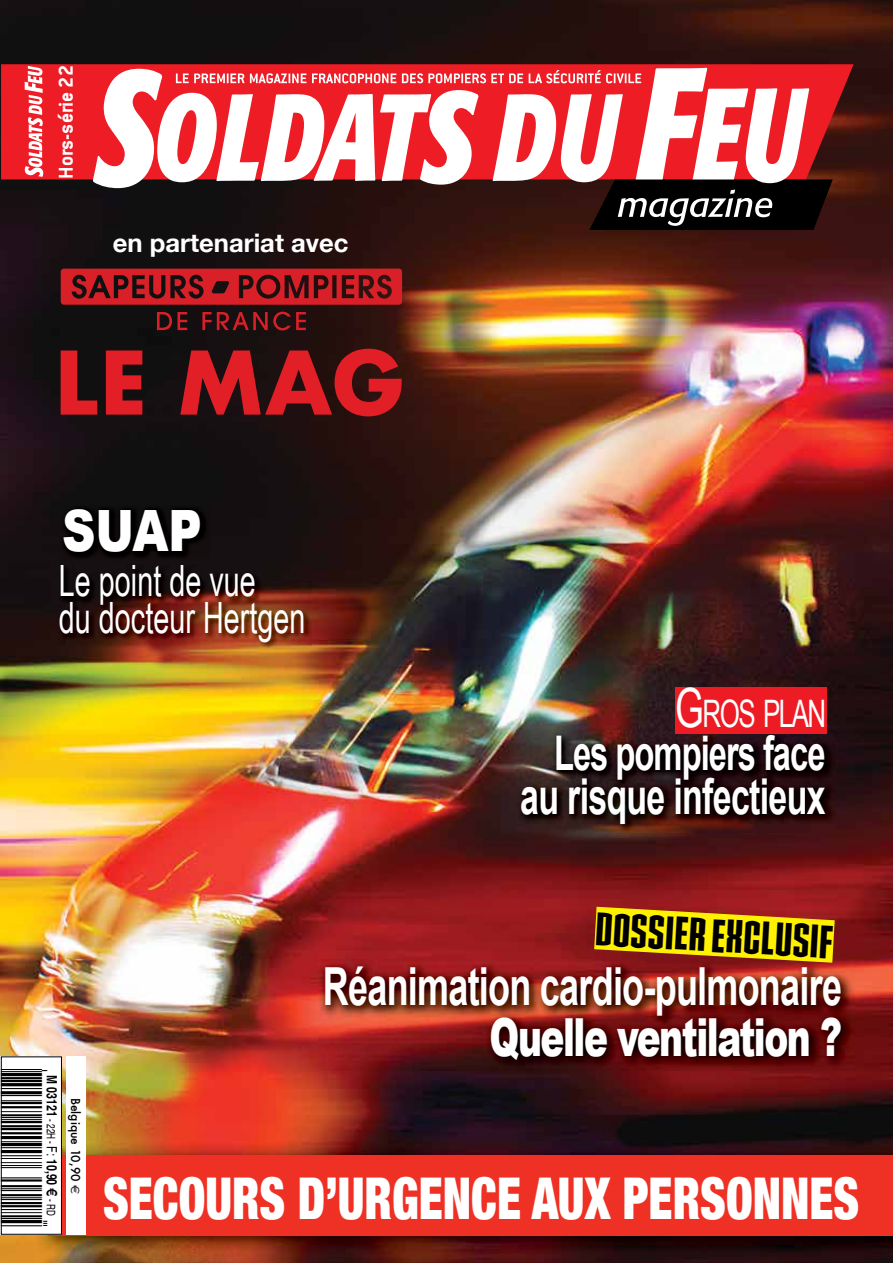
<style>
.page{position:relative;width:893px;height:1263px;background:#fff}
.page>*{position:absolute;margin:0;border:0;box-sizing:border-box;transform-origin:0 0}
.t1{font:900 condensed 57.6px "Helvetica Neue";color:#fff;scale:.83 1}
.t2{font:900 57px "Arial";color:#fff;scale:.81 1}
.t3{font:700 52.5px "Arial";letter-spacing:-.02em;color:#fff;scale:.68 1}
.t4{font:900 52.5px "Arial";letter-spacing:-.04em;color:#fff;scale:.68 1}
.t5{font:700 49.5px "Arial";letter-spacing:-.02em;color:#fff;scale:.68 1}
.t6{font:700 47.85px "Arial";letter-spacing:-.03em;color:#fff;scale:.68 1}
.t7{font:44.55px "IRONMANOFWAR002 NCV";color:#000;scale:.9 1}
.t8{font:43.35px "Ean P35 N0";color:#000}
.t9{font:43.2px/36.6px "Arial Narrow";color:#fff;scale:.81 1}
.t10{font:37.95px "Arial";letter-spacing:-.055em;color:#fff;scale:.68 1}
.t11{font:700 25.65px "Helvetica Neue";color:#fff}
.t12{font:700 21.9px "Conduit ITC";color:#fff}
.t13{font:700 14.25px "Helvetica";color:#000;scale:.75 1}
.t14{font:500 12px "Futura";color:#000}
.s1{font-size:54.15px}
.s2{font-weight:400;font-size:11.85px}
.s3{font-weight:400}
.s4{font-family:"Euro"}
.s5{font-family:"Euro Sans";font-weight:400}
</style>
<div class="page">
<img style="left:0;top:0;width:893px;height:1263px">
<svg style="left:1px;top:64px;width:853px;height:115px;background:#d01a21"></svg>
<svg style="left:25px;top:66px;width:29px;height:111px"></svg>
<svg style="left:93px;top:68px;width:740px;height:162px"></svg>
<img style="left:35px;top:1142px;width:858px;height:115px">
<div style="left:48px;top:1155px;width:845px;height:80px;background:#ee3124"></div>
<svg style="left:0;top:1057px;width:62px;height:178px"></svg>
<div style="left:1px;top:1057px;width:60px;height:177px;background:#fff"></div>
<div style="left:1px;top:1057px;width:61px;height:177px;border:1px solid #000"></div>
<div style="left:67px;top:1057px;width:19px;height:178px;background:#fff"></div>
<svg style="left:61px;top:350px;width:36px;height:65px;background:#86171c"></svg>
<svg style="left:106px;top:350px;width:36px;height:65px;background:#b81b21"></svg>
<svg style="left:180px;top:349px;width:222px;height:67px;background:#8b171b"></svg>
<svg style="left:157px;top:312px;width:30px;height:18px"></svg>
<svg style="left:202px;top:312px;width:104px;height:18px;background:#5a1417"></svg>
<svg style="left:61px;top:269px;width:341px;height:36px;background:#a41a20"></svg>
<img style="left:516px;top:730px;width:320px;height:104px">
<div style="left:675px;top:687px;width:151px;height:46px;background:#ed1c24"></div>
<img style="left:318px;top:959px;width:537px;height:113px">
<svg style="left:594px;top:907px;width:241px;height:56px;background:#e2bb07"></svg>
<img style="left:60px;top:505px;width:149px;height:55px">
<img style="left:58px;top:564px;width:253px;height:85px">
<p class="t12" style="left:53px;top:179px;width:115px;rotate:-90deg">Hors-série 22</p>
<p class="t11" style="left:113px;top:222px;width:237px">en partenariat avec</p>
<h2 class="t2" style="left:62px;top:489px;width:174px">SUAP</h2>
<p class="t9" style="left:59px;top:561px;width:306px">Le point de vue<br>du docteur Hertgen</p>
<p class="t10" style="left:675px;top:688px;width:224px"><span class="s1">G</span>ROS PLAN</p>
<p class="t6" style="left:554px;top:722px;width:401px">Les pompiers face</p>
<p class="t5" style="left:520px;top:764px;width:450px">au risque infectieux</p>
<p class="t7" style="left:597px;top:898px;width:266px;rotate:3deg">dossier exclusif</p>
<p class="t8" style="left:47px;top:1057px;width:178px;rotate:90deg">3’:HIKNLC=VVU^U\:?a@a@m@c@p";</p>
<p class="t13" style="left:63px;top:1075px;width:189px;rotate:90deg">M 03121 <span class="s2">- 22H -</span> <span class="s3">F:</span> 10,90 <span class="s4">E</span> <span class="s2">- RD</span></p>
<p class="t14" style="left:84px;top:1098px;width:98px;rotate:90deg">Belgique 10,90 <span class="s5">€</span></p>
<p class="t3" style="left:323px;top:951px;width:765px">Réanimation cardio-pulmonaire</p>
<p class="t4" style="left:489px;top:999px;width:520px">Quelle ventilation ?</p>
<h1 class="t1" style="left:103px;top:1151px;width:912px">SECOURS D’URGENCE AUX PERSONNES</h1>
</div>
